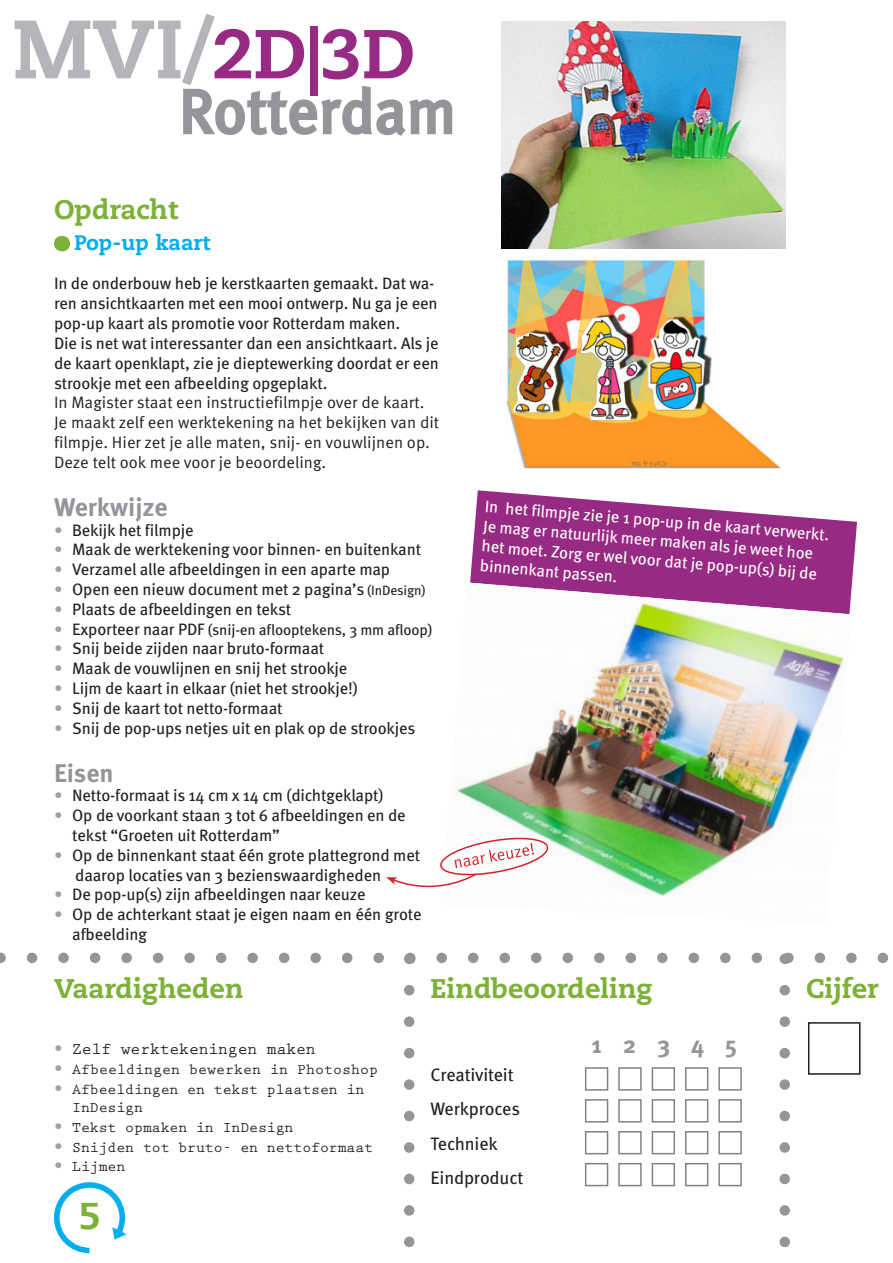
<style>
.page{position:relative;width:893px;height:1263px;background:#fff}
.page>*{position:absolute;margin:0;border:0;box-sizing:border-box;transform-origin:0 0}
.t1{font:800 69px "Caecilia LT Std";color:#972a83}
.t2{font:61.5px "Meta OT";letter-spacing:-.005em;color:#939598}
.t3{font:800 37.35px "Caecilia LT Std";color:#7db137}
.t4{font:800 27px "Caecilia LT Std";color:#7db137}
.t5{font:700 25.5px "Meta OT";color:#939598}
.t6{font:700 24px "Meta OT";color:#939598}
.t7{font:800 21px "Caecilia LT Std";color:#00aeef}
.kop_2{font:18px "Meta OT";letter-spacing:-.01em;color:#231f20}
.kop_2-2{font:16.5px/19.8px "Meta OT";letter-spacing:-.01em;color:#231f20}
.kop_2-3{font:16.5px/19.8px "Meta OT";color:#231f20}
.kop_2-4{font:16.5px/20px "Meta OT";color:#fff}
.kop_2-5{font:700 16.5px "Prestige Elite Std";letter-spacing:-.01em;color:#231f20}
.kop_2-6{font:700 15px/18px "Prestige Elite Std";letter-spacing:-.01em;color:#231f20}
.kop_2-7{font:15px "Meta OT";letter-spacing:-.01em;color:#231f20}
.s1{font-size:82.5px;color:#b4b5b8}
.s2{color:#a0a1a5}
.s3{font-size:13.5px}
.s4{font-size:16.5px;color:#a0a1a5}
.s5{font-size:16.5px}
.s6{font-family:"Meta OT";font-weight:400;color:#a0a1a5}
.s7{font-family:"Meta OT";font-weight:400;font-size:16.5px;color:#a0a1a5}
</style>
<div class="page">
<div style="left:54px;top:236px;width:16px;height:15px;background:#7db137;border-radius:50%"></div>
<img style="left:501px;top:21px;width:284px;height:228px">
<svg style="left:183px;top:85px;width:270px;height:51px"></svg>
<svg style="left:470px;top:490px;width:387px;height:104px;fill:#972a83"></svg>
<img style="left:457px;top:582px;width:394px;height:314px">
<img style="left:506px;top:256px;width:275px;height:213px">
<div style="left:585px;top:1067px;width:23px;height:24px;border:2px solid #808285"></div>
<div style="left:585px;top:1099px;width:23px;height:23px;border:2px solid #808285"></div>
<div style="left:585px;top:1131px;width:23px;height:23px;border:2px solid #808285"></div>
<div style="left:585px;top:1163px;width:23px;height:23px;border:2px solid #808285"></div>
<div style="left:618px;top:1067px;width:24px;height:24px;border:2px solid #808285"></div>
<div style="left:618px;top:1099px;width:24px;height:23px;border:2px solid #808285"></div>
<div style="left:618px;top:1131px;width:24px;height:23px;border:2px solid #808285"></div>
<div style="left:618px;top:1163px;width:24px;height:23px;border:2px solid #808285"></div>
<div style="left:652px;top:1067px;width:23px;height:24px;border:2px solid #808285"></div>
<div style="left:652px;top:1099px;width:23px;height:23px;border:2px solid #808285"></div>
<div style="left:652px;top:1131px;width:23px;height:23px;border:2px solid #808285"></div>
<div style="left:652px;top:1163px;width:23px;height:23px;border:2px solid #808285"></div>
<div style="left:685px;top:1067px;width:23px;height:24px;border:2px solid #808285"></div>
<div style="left:685px;top:1099px;width:23px;height:23px;border:2px solid #808285"></div>
<div style="left:685px;top:1131px;width:23px;height:23px;border:2px solid #808285"></div>
<div style="left:685px;top:1163px;width:23px;height:23px;border:2px solid #808285"></div>
<div style="left:718px;top:1067px;width:24px;height:24px;border:2px solid #808285"></div>
<div style="left:718px;top:1099px;width:24px;height:23px;border:2px solid #808285"></div>
<div style="left:718px;top:1131px;width:24px;height:23px;border:2px solid #808285"></div>
<div style="left:718px;top:1163px;width:24px;height:23px;border:2px solid #808285"></div>
<svg style="left:779px;top:990px;width:11px;height:258px"></svg>
<div style="left:808px;top:1022px;width:52px;height:53px;border:2px solid #231f20"></div>
<svg style="left:0;top:953px;width:889px;height:11px"></svg>
<svg style="left:404px;top:990px;width:10px;height:258px"></svg>
<svg style="left:54px;top:1182px;width:73px;height:71px"></svg>
<svg style="left:386px;top:836px;width:163px;height:60px"></svg>
<p class="t1" style="left:13px;top:11px;width:403px"><span class="s1">MVI/</span>2D|3D</p>
<p class="t2" style="left:179px;top:72px;width:279px">Rotterdam</p>
<p class="t4" style="left:54px;top:193px;width:126px">Opdracht</p>
<p class="t7" style="left:74px;top:229px;width:137px">Pop-up kaart</p>
<p class="kop_2-2" style="left:54px;top:274px;width:385px">In de onderbouw heb je kerstkaarten gemaakt. Dat wa&shy;ren ansichtkaarten met een mooi ontwerp. Nu ga je een pop-up kaart als promotie voor Rotterdam maken.</p>
<p class="kop_2-2" style="left:54px;top:334px;width:386px;text-align:justify">Die is net wat interessanter dan een ansichtkaart. Als je de kaart openklapt, zie je dieptewerking doordat er een strookje met een afbeelding opgeplakt.</p>
<p class="kop_2-3" style="left:54px;top:393px;width:387px">In Magister staat een instructiefilmpje over de kaart.<br>Je maakt zelf een werktekening na het bekijken van dit filmpje. Hier zet je alle maten, snij- en vouwlijnen op.<br>Deze telt ook mee voor je beoordeling.</p>
<p class="t5" style="left:54px;top:491px;width:115px">Werkwijze</p>
<p class="kop_2-2" style="left:54px;top:520px;width:141px"><span class="s2">•</span> Bekijk het filmpje</p>
<p class="kop_2-2" style="left:54px;top:540px;width:369px"><span class="s2">•</span> Maak de werktekening voor binnen- en buitenkant</p>
<p class="kop_2-2" style="left:54px;top:560px;width:338px"><span class="s2">•</span> Verzamel alle afbeeldingen in een aparte map</p>
<p class="kop_2-2" style="left:54px;top:580px;width:373px"><span class="s2">•</span> Open een nieuw document met 2 pagina’s <span class="s3">(InDesign)</span></p>
<p class="kop_2-2" style="left:54px;top:600px;width:239px"><span class="s2">•</span> Plaats de afbeeldingen en tekst</p>
<p class="kop_2-7" style="left:54px;top:620px;width:380px"><span class="s4">•</span> <span class="s5">Exporteer naar PDF</span> (snij-en aflooptekens, 3 mm afloop)</p>
<p class="kop_2-2" style="left:54px;top:639px;width:272px"><span class="s2">•</span> Snij beide zijden naar bruto-formaat</p>
<p class="kop_2-2" style="left:54px;top:659px;width:295px"><span class="s2">•</span> Maak de vouwlijnen en snij het strookje</p>
<p class="kop_2-2" style="left:54px;top:679px;width:305px"><span class="s2">•</span> Lijm de kaart in elkaar (niet het strookje!)</p>
<p class="kop_2-2" style="left:54px;top:699px;width:230px"><span class="s2">•</span> Snij de kaart tot netto-formaat</p>
<p class="kop_2-2" style="left:54px;top:718px;width:363px"><span class="s2">•</span> Snij de pop-ups netjes uit en plak op de strookjes</p>
<p class="t5" style="left:54px;top:756px;width:61px">Eisen</p>
<p class="kop_2-2" style="left:54px;top:786px;width:331px"><span class="s2">•</span> Netto-formaat is 14 cm x 14 cm (dichtgeklapt)</p>
<p class="kop_2-2" style="left:72px;top:806px;width:335px;text-indent:-18px"><span class="s2">•</span> Op de voorkant staan 3 tot 6 afbeeldingen en de tekst “Groeten uit Rotterdam”</p>
<p class="kop_2-2" style="left:54px;top:846px;width:368px"><span class="s2">•</span> Op de binnenkant staat één grote plattegrond met</p>
<p class="kop_2-2" style="left:75px;top:865px;width:307px">daarop locaties van 3 bezienswaardigheden</p>
<p class="kop_2-2" style="left:54px;top:885px;width:313px"><span class="s2">•</span> De pop-up(s) zijn afbeeldingen naar keuze</p>
<p class="kop_2-2" style="left:72px;top:905px;width:351px;text-indent:-18px"><span class="s2">•</span> Op de achterkant staat je eigen naam en één grote afbeelding</p>
<p class="kop_2-4" style="left:486px;top:496px;width:347px;rotate:5deg">In het filmpje zie je 1 pop-up in de kaart verwerkt.<br>Je mag er natuurlijk meer maken als je weet hoe het moet. Zorg er wel voor dat je pop-up(s) bij de binnenkant passen.</p>
<p class="t4" style="left:54px;top:972px;width:191px">Vaardigheden</p>
<p class="t4" style="left:806px;top:972px;width:74px">Cijfer</p>
<p class="kop_2-5" style="left:54px;top:1040px;width:263px"><span class="s6">•</span> Zelf werktekeningen maken</p>
<p class="kop_2-6" style="left:54px;top:1061px;width:326px"><span class="s7">•</span> Afbeeldingen bewerken in Photoshop</p>
<p class="kop_2-6" style="left:72px;top:1081px;width:294px;text-indent:-18px"><span class="s7">•</span> Afbeeldingen en tekst plaatsen in<br>InDesign</p>
<p class="kop_2-6" style="left:54px;top:1118px;width:241px"><span class="s7">•</span> Tekst opmaken in InDesign</p>
<p class="kop_2-6" style="left:54px;top:1138px;width:321px"><span class="s7">•</span> Snijden tot bruto- en nettoformaat</p>
<p class="kop_2-6" style="left:54px;top:1158px;width:73px"><span class="s7">•</span> Lijmen</p>
<p class="t3" style="left:79px;top:1192px;width:24px">5</p>
<p class="t4" style="left:431px;top:972px;width:223px">Eindbeoordeling</p>
<p class="t6" style="left:592px;top:1030px;width:147px">1 2 3 4 5</p>
<p class="kop_2" style="left:431px;top:1063px;width:85px">Creativiteit</p>
<p class="kop_2" style="left:431px;top:1098px;width:91px">Werkproces</p>
<p class="kop_2" style="left:431px;top:1132px;width:69px">Techniek</p>
<p class="kop_2" style="left:431px;top:1167px;width:94px">Eindproduct</p>
</div>
